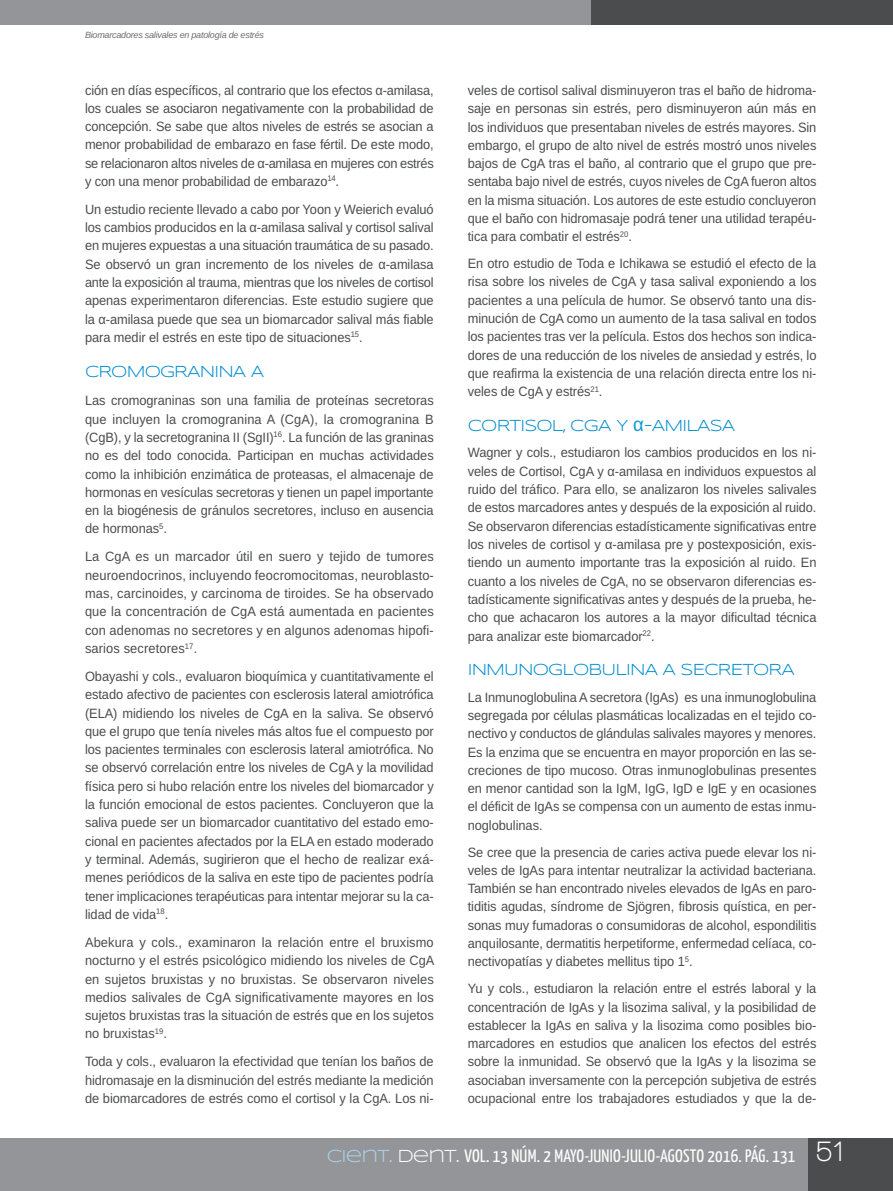
<style>
.page{position:relative;width:893px;height:1191px;background:#fff}
.page>*{position:absolute;margin:0;border:0;box-sizing:border-box;transform-origin:0 0}
.t1{font:18px "Yanone Kaffeesatz";letter-spacing:.015em;color:#fff}
.t2{font:16.5px "Syncopate";letter-spacing:-.05em;color:#008dce}
.t3{font:13.5px/18.3px "Arimo";letter-spacing:-.005em;color:#4b4c4d;text-align:justify;scale:.95 1}
.t4{font:italic 9px "Arimo";letter-spacing:-.025em;color:#6c6d70}
.s1{font-family:"Arimo";font-size:19.5px;color:#0a99d5}
.s2{font-family:"Syncopate";color:#add2ed}
.s3{font-family:"Syncopate"}
.s4{font-family:"Walkway";font-weight:700;font-size:30px}
</style>
<div class="page">
<div style="left:0;top:1138px;width:893px;height:53px;background:#939598"></div>
<div style="left:0;top:0;width:599px;height:25px;background:#939598"></div>
<div style="left:591px;top:0;width:302px;height:25px;background:#4b4c4d"></div>
<div style="left:808px;top:1138px;width:85px;height:53px;background:#4b4c4d"></div>
<p class="t4" style="left:85px;top:29px;width:180px">Biomarcadores salivales en patología de estrés</p>
<p class="t3" style="left:85px;top:81px;width:369px">ción en días específicos, al contrario que los efectos α-amilasa, los cuales se asociaron negativamente con la probabilidad de concepción. Se sabe que altos niveles de estrés se asocian a menor probabilidad de embarazo en fase fértil. De este modo, se relacionaron altos niveles de α-amilasa en mujeres con estrés y con una menor probabilidad de embarazo<sup>14</sup>.</p>
<p class="t3" style="left:85px;top:200px;width:369px">Un estudio reciente llevado a cabo por Yoon y Weierich evaluó los cambios producidos en la α-amilasa salival y cortisol salival en mujeres expuestas a una situación traumática de su pasado.<br>Se observó un gran incremento de los niveles de α-amilasa ante la exposición al trauma, mientras que los niveles de cortisol apenas experimentaron diferencias. Este estudio sugiere que la α-amilasa puede que sea un biomarcador salival más fiable para medir el estrés en este tipo de situaciones<sup>15</sup>.</p>
<p class="t2" style="left:85px;top:362px;width:181px">CROMOGRANINA A</p>
<p class="t3" style="left:85px;top:391px;width:369px">Las cromograninas son una familia de proteínas secretoras que incluyen la cromogranina A (CgA), la cromogranina B (CgB), y la secretogranina II (SgII)<sup>16</sup>. La función de las graninas no es del todo conocida. Participan en muchas actividades como la inhibición enzimática de proteasas, el almacenaje de hormonas en vesículas secretoras y tienen un papel importante en la biogénesis de gránulos secretores, incluso en ausencia de hormonas<sup>5</sup>.</p>
<p class="t3" style="left:85px;top:547px;width:369px">La CgA es un marcador útil en suero y tejido de tumores neuroendocrinos, incluyendo feocromocitomas, neuroblasto&shy;mas, carcinoides, y carcinoma de tiroides. Se ha observado que la concentración de CgA está aumentada en pacientes con adenomas no secretores y en algunos adenomas hipofi&shy;sarios secretores<sup>17</sup>.</p>
<p class="t3" style="left:85px;top:667px;width:369px">Obayashi y cols., evaluaron bioquímica y cuantitativamente el estado afectivo de pacientes con esclerosis lateral amiotrófica (ELA) midiendo los niveles de CgA en la saliva. Se observó que el grupo que tenía niveles más altos fue el compuesto por los pacientes terminales con esclerosis lateral amiotrófica. No se observó correlación entre los niveles de CgA y la movilidad física pero si hubo relación entre los niveles del biomarcador y la función emocional de estos pacientes. Concluyeron que la saliva puede ser un biomarcador cuantitativo del estado emo&shy;cional en pacientes afectados por la ELA en estado moderado y terminal. Además, sugirieron que el hecho de realizar exá&shy;menes periódicos de la saliva en este tipo de pacientes podría tener implicaciones terapéuticas para intentar mejorar su la ca&shy;lidad de vida<sup>18</sup>.</p>
<p class="t3" style="left:85px;top:933px;width:369px">Abekura y cols., examinaron la relación entre el bruxismo nocturno y el estrés psicológico midiendo los niveles de CgA en sujetos bruxistas y no bruxistas. Se observaron niveles medios salivales de CgA significativamente mayores en los sujetos bruxistas tras la situación de estrés que en los sujetos no bruxistas<sup>19</sup>.</p>
<p class="t3" style="left:85px;top:1052px;width:369px">Toda y cols., evaluaron la efectividad que tenían los baños de hidromasaje en la disminución del estrés mediante la medición de biomarcadores de estrés como el cortisol y la CgA. Los ni-</p>
<p class="t3" style="left:468px;top:81px;width:369px">veles de cortisol salival disminuyeron tras el baño de hidroma&shy;saje en personas sin estrés, pero disminuyeron aún más en los individuos que presentaban niveles de estrés mayores. Sin embargo, el grupo de alto nivel de estrés mostró unos niveles bajos de CgA tras el baño, al contrario que el grupo que pre&shy;sentaba bajo nivel de estrés, cuyos niveles de CgA fueron altos en la misma situación. Los autores de este estudio concluyeron que el baño con hidromasaje podrá tener una utilidad terapéu&shy;tica para combatir el estrés<sup>20</sup>.</p>
<p class="t3" style="left:468px;top:254px;width:369px">En otro estudio de Toda e Ichikawa se estudió el efecto de la risa sobre los niveles de CgA y tasa salival exponiendo a los pacientes a una película de humor. Se observó tanto una dis&shy;minución de CgA como un aumento de la tasa salival en todos los pacientes tras ver la película. Estos dos hechos son indica&shy;dores de una reducción de los niveles de ansiedad y estrés, lo que reafirma la existencia de una relación directa entre los ni&shy;veles de CgA y estrés<sup>21</sup>.</p>
<p class="t2" style="left:468px;top:416px;width:269px">CORTISOL, CGA Y <span class="s1">α</span>-AMILASA</p>
<p class="t3" style="left:468px;top:444px;width:369px">Wagner y cols., estudiaron los cambios producidos en los ni&shy;veles de Cortisol, CgA y α-amilasa en individuos expuestos al ruido del tráfico. Para ello, se analizaron los niveles salivales de estos marcadores antes y después de la exposición al ruido.<br>Se observaron diferencias estadísticamente significativas entre los niveles de cortisol y α-amilasa pre y postexposición, exis&shy;tiendo un aumento importante tras la exposición al ruido. En cuanto a los niveles de CgA, no se observaron diferencias es&shy;tadísticamente significativas antes y después de la prueba, he&shy;cho que achacaron los autores a la mayor dificultad técnica para analizar este biomarcador<sup>22</sup>.</p>
<p class="t2" style="left:468px;top:660px;width:328px">INMUNOGLOBULINA A SECRETORA</p>
<p class="t3" style="left:468px;top:688px;width:369px">La Inmunoglobulina A secretora (IgAs) es una inmunoglobulina segregada por células plasmáticas localizadas en el tejido co&shy;nectivo y conductos de glándulas salivales mayores y menores.<br>Es la enzima que se encuentra en mayor proporción en las se&shy;creciones de tipo mucoso. Otras inmunoglobulinas presentes en menor cantidad son la IgM, IgG, IgD e IgE y en ocasiones el déficit de IgAs se compensa con un aumento de estas inmu&shy;noglobulinas.</p>
<p class="t3" style="left:468px;top:843px;width:369px">Se cree que la presencia de caries activa puede elevar los ni&shy;veles de IgAs para intentar neutralizar la actividad bacteriana.<br>También se han encontrado niveles elevados de IgAs en paro&shy;tiditis agudas, síndrome de Sjögren, fibrosis quística, en per&shy;sonas muy fumadoras o consumidoras de alcohol, espondilitis anquilosante, dermatitis herpetiforme, enfermedad celíaca, co&shy;nectivopatías y diabetes mellitus tipo 1<sup>5</sup>.</p>
<p class="t3" style="left:468px;top:979px;width:369px">Yu y cols., estudiaron la relación entre el estrés laboral y la concentración de IgAs y la lisozima salival, y la posibilidad de establecer la IgAs en saliva y la lisozima como posibles bio&shy;marcadores en estudios que analicen los efectos del estrés sobre la inmunidad. Se observó que la IgAs y la lisozima se asociaban inversamente con la percepción subjetiva de estrés ocupacional entre los trabajadores estudiados y que la de-</p>
<h1 class="t1" style="left:327px;top:1144px;width:518px"><span class="s2">CIENT.</span> <span class="s3">DENT.</span> VOL. 13 NÚM. 2 MAYO-JUNIO-JULIO-AGOSTO 2016. PÁG. 131 <span class="s4">51</span></h1>
</div>
